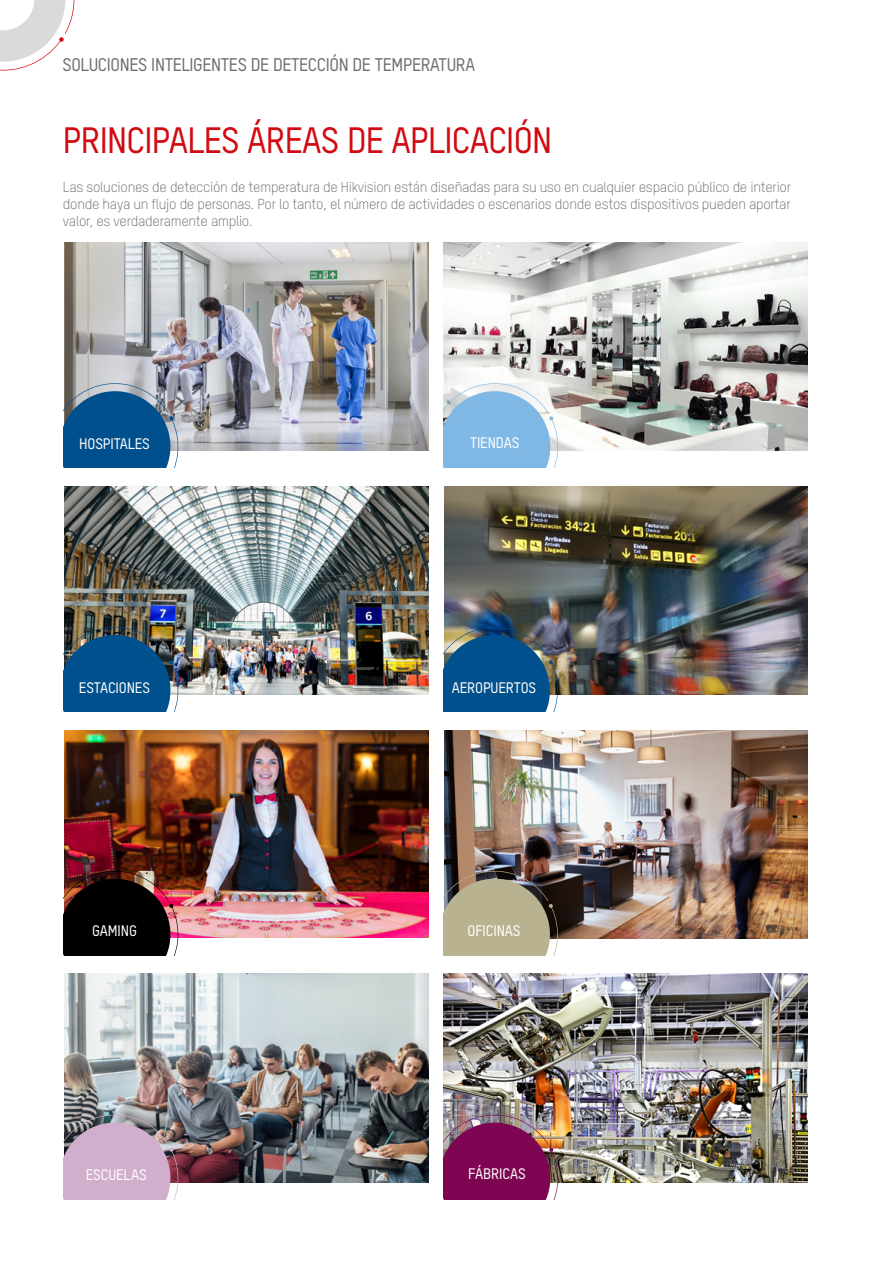
<style>
.page{position:relative;width:893px;height:1263px;background:#fff}
.page>*{position:absolute;margin:0;border:0;box-sizing:border-box;transform-origin:0 0}
.t1{font:500 36px "TSTARPRO";letter-spacing:-.02em;color:#d20a11}
.t2{font:500 18px "TSTARPRO";letter-spacing:-.02em;color:#706f6f}
.t3{font:500 15px "TSTARPRO";letter-spacing:-.01em;color:#fff}
.t4{font:300 14.25px/17.2px "TSTARPRO";letter-spacing:-.02em;color:#646363;text-align:justify}
</style>
<div class="page">
<img style="left:444px;top:486px;width:364px;height:208px">
<img style="left:443px;top:619px;width:119px;height:92px">
<img style="left:444px;top:242px;width:364px;height:209px">
<svg style="left:444px;top:375px;width:118px;height:93px"></svg>
<svg style="left:0;top:0;width:75px;height:71px"></svg>
<img style="left:65px;top:242px;width:363px;height:209px">
<svg style="left:64px;top:375px;width:118px;height:93px;background:#3c719a"></svg>
<img style="left:65px;top:486px;width:363px;height:208px">
<img style="left:64px;top:619px;width:118px;height:92px">
<img style="left:65px;top:730px;width:363px;height:207px">
<img style="left:64px;top:863px;width:118px;height:92px">
<img style="left:444px;top:974px;width:364px;height:208px">
<img style="left:444px;top:1107px;width:118px;height:92px">
<img style="left:65px;top:974px;width:363px;height:208px">
<img style="left:64px;top:1107px;width:118px;height:92px">
<img style="left:444px;top:730px;width:364px;height:208px">
<img style="left:443px;top:863px;width:119px;height:92px">
<p class="t2" style="left:63px;top:52px;width:414px">SOLUCIONES INTELIGENTES DE DETECCIÓN DE TEMPERATURA</p>
<h1 class="t1" style="left:63px;top:116px;width:491px">PRINCIPALES ÁREAS DE APLICACIÓN</h1>
<p class="t4" style="left:63px;top:178px;width:730px">Las soluciones de detección de temperatura de Hikvision están diseñadas para su uso en cualquier espacio público de interior donde haya un flujo de personas. Por lo tanto, el número de actividades o escenarios donde estos dispositivos pueden aportar valor, es verdaderamente amplio.</p>
<p class="t3" style="left:79px;top:433px;width:72px">HOSPITALES</p>
<p class="t3" style="left:470px;top:432px;width:51px">TIENDAS</p>
<p class="t3" style="left:79px;top:677px;width:73px">ESTACIONES</p>
<p class="t3" style="left:452px;top:677px;width:86px">AEROPUERTOS</p>
<p class="t3" style="left:92px;top:921px;width:46px">GAMING</p>
<p class="t3" style="left:467px;top:921px;width:55px">OFICINAS</p>
<p class="t3" style="left:86px;top:1165px;width:63px">ESCUELAS</p>
<p class="t3" style="left:468px;top:1164px;width:59px">FÁBRICAS</p>
</div>
